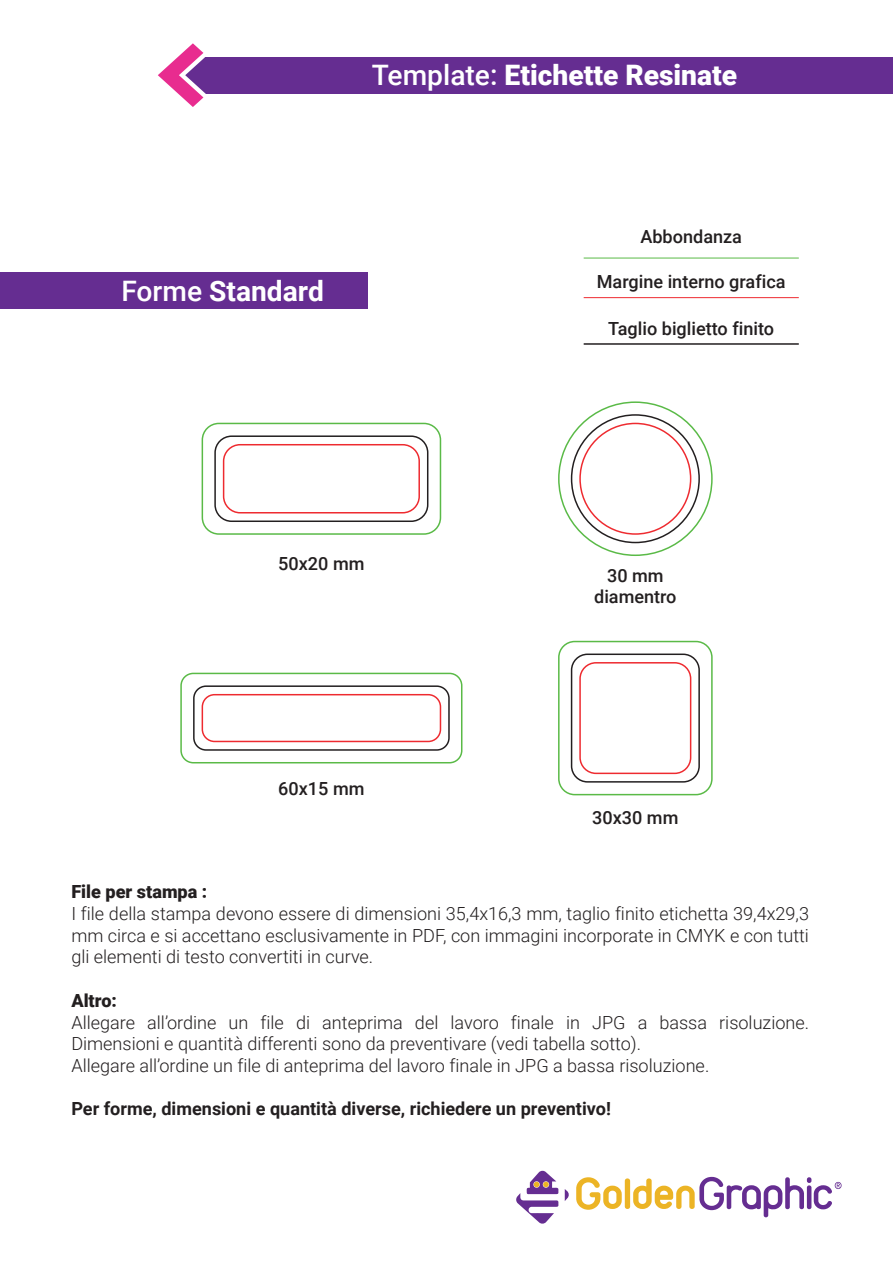
<style>
.page{position:relative;width:893px;height:1263px;background:#fff}
.page>*{position:absolute;margin:0;border:0;box-sizing:border-box;transform-origin:0 0}
.t1{font:900 28.2px "Roboto";color:#fff}
.t2{font:700 28.2px "Roboto";color:#fff}
.t3{font:300 18.15px/21.8px "Roboto";color:#231f20;text-align:justify}
.t4{font:500 18.15px/21.8px "Roboto";color:#231f20;text-align:center}
.t5{font:700 18.15px "Roboto";color:#231f20}
.t6{font:900 18.15px "Roboto";color:#231f20}
.s1{font-weight:500}
</style>
<div class="page">
<hr style="left:584px;top:258px;width:215px;height:1px;background:#5aba47">
<hr style="left:584px;top:297px;width:215px;height:1px;background:#ee2b30">
<hr style="left:584px;top:343px;width:215px;height:2px;background:#231f20">
<svg style="left:576px;top:1177px;width:266px;height:40px"></svg>
<svg style="left:565px;top:1189px;width:4px;height:12px"></svg>
<svg style="left:516px;top:1170px;width:42px;height:54px"></svg>
<div style="left:178px;top:57px;width:715px;height:36px;background:#652d91"></div>
<div style="left:0;top:272px;width:368px;height:37px;background:#652d91"></div>
<svg style="left:158px;top:43px;width:52px;height:64px"></svg>
<div style="left:214px;top:435px;width:214px;height:87px;border:2px solid #231f20;border-radius:17px"></div>
<div style="left:193px;top:685px;width:257px;height:66px;border:2px solid #231f20;border-radius:12px"></div>
<div style="left:571px;top:653px;width:129px;height:130px;border:2px solid #231f20;border-radius:16px"></div>
<div style="left:202px;top:423px;width:239px;height:112px;border:2px solid #5aba47;border-radius:17px"></div>
<div style="left:223px;top:444px;width:197px;height:69px;border:2px solid #ee2b30;border-radius:17px"></div>
<div style="left:579px;top:423px;width:112px;height:112px;border:2px solid #ee2b30;border-radius:50%"></div>
<div style="left:180px;top:673px;width:282px;height:90px;border:2px solid #5aba47;border-radius:12px"></div>
<div style="left:202px;top:694px;width:239px;height:48px;border:2px solid #ee2b30;border-radius:12px"></div>
<div style="left:558px;top:641px;width:155px;height:154px;border:2px solid #5aba47;border-radius:16px"></div>
<div style="left:579px;top:662px;width:112px;height:112px;border:2px solid #ee2b30;border-radius:16px"></div>
<h1 class="t1" style="left:372px;top:55px;width:367px"><span class="s1">Template:</span> Etichette Resinate</h1>
<h1 class="t2" style="left:121px;top:271px;width:204px"><span class="s1">Forme</span> Standard</h1>
<p class="t4" style="left:278px;top:552px;width:88px">50x20 mm</p>
<p class="t4" style="left:278px;top:777px;width:88px">60x15 mm</p>
<p class="t4" style="left:640px;top:225px;width:103px">Abbondanza</p>
<p class="t4" style="left:597px;top:270px;width:190px">Margine interno grafica</p>
<p class="t4" style="left:608px;top:317px;width:167px">Taglio biglietto finito</p>
<p class="t4" style="left:594px;top:564px;width:84px">30 mm diamentro</p>
<p class="t4" style="left:592px;top:806px;width:88px">30x30 mm</p>
<p class="t6" style="left:71px;top:879px;width:137px">File per stampa :</p>
<p class="t3" style="left:71px;top:902px;width:739px">I file della stampa devono essere di dimensioni 35,4x16,3 mm, taglio finito etichetta 39,4x29,3 mm circa e si accettano esclusivamente in PDF, con immagini incorporate in CMYK e con tutti gli elementi di testo convertiti in curve.</p>
<p class="t6" style="left:71px;top:988px;width:47px">Altro:</p>
<p class="t3" style="left:71px;top:1010px;width:739px;text-align:left">Allegare all’ordine un file di anteprima del lavoro finale in JPG a bassa risoluzione.<br>Dimensioni e quantità differenti sono da preventivare (vedi tabella sotto).<br>Allegare all’ordine un file di anteprima del lavoro finale in JPG a bassa risoluzione.</p>
<p class="t5" style="left:71px;top:1096px;width:541px">Per forme, dimensioni e quantità diverse, richiedere un preventivo!</p>
</div>
